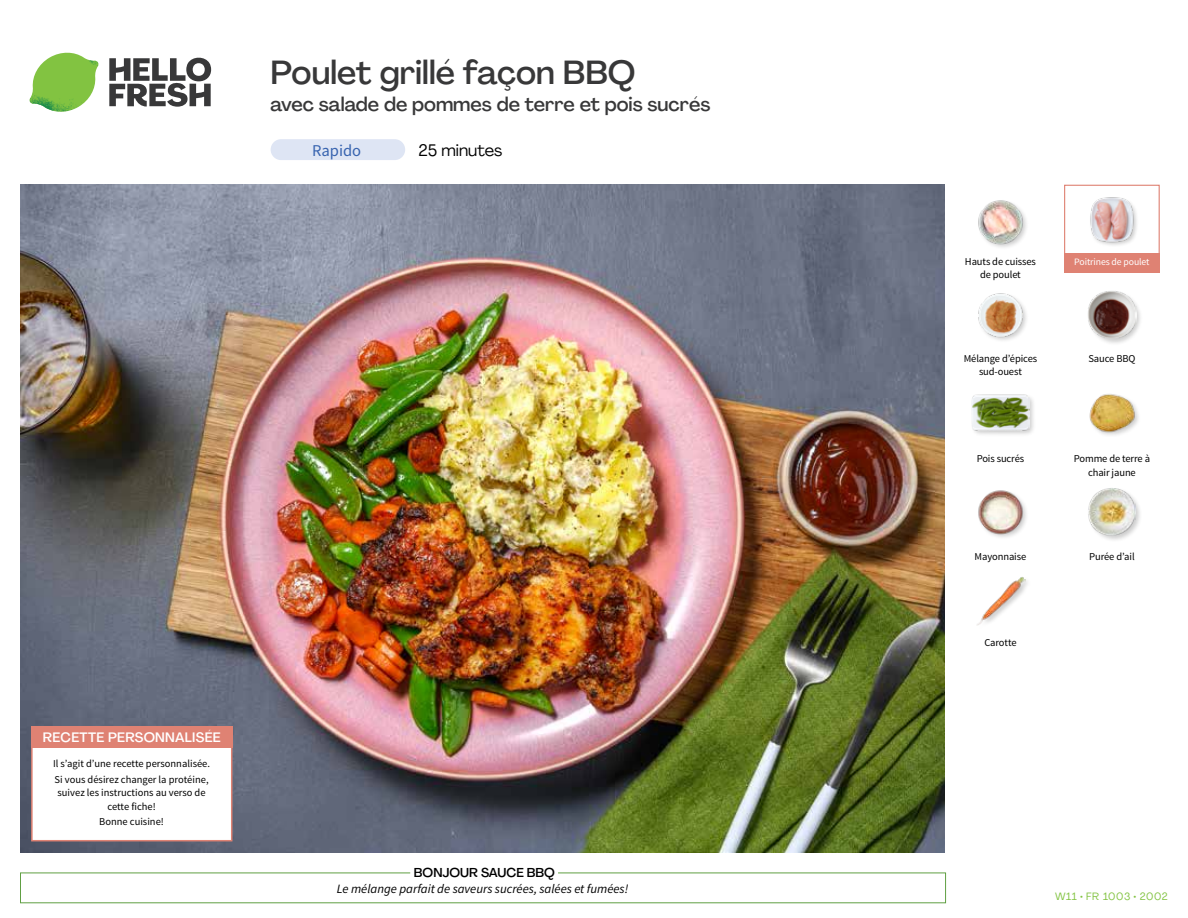
<style>
.page{position:relative;width:1188px;height:918px;background:#fff}
.page>*{position:absolute;margin:0;border:0;box-sizing:border-box;transform-origin:0 0}
.t1{font:500 33px "Agrandir";color:#383839}
.t2{font:500 19.5px "Agrandir";color:#383839}
.t3{font:16.5px "Agrandir";color:#000}
.t4{font:16.5px "Source Sans Pro";color:#3763af}
.t5{font:500 13.5px "Agrandir";letter-spacing:.02em;color:#fff}
.t6{font:italic 12.75px "Source Sans Pro";color:#000}
.t7{font:500 12.75px "Agrandir";color:#000}
.t8{font:10.5px/13.5px "Source Sans Pro";letter-spacing:-.01em;color:#000;text-align:center}
.t9{font:10.5px "Agrandir";letter-spacing:.05em;color:#82c341}
.t10{font:9.75px "Source Sans Pro";letter-spacing:-.01em;color:#fff}
</style>
<div class="page">
<svg style="left:109px;top:57px;width:102px;height:50px"></svg>
<svg style="left:34px;top:53px;width:62px;height:40px"></svg>
<img style="left:67px;top:53px;width:32px;height:26px">
<img style="left:33px;top:75px;width:59px;height:11px">
<img style="left:29px;top:79px;width:61px;height:33px">
<img style="left:65px;top:86px;width:27px;height:25px">
<div style="left:20px;top:873px;width:926px;height:30px;border:1px solid #609f43"></div>
<div style="left:410px;top:865px;width:148px;height:15px;background:#fff"></div>
<img style="left:21px;top:184px;width:924px;height:668px">
<div style="left:271px;top:139px;width:134px;height:21px;background:#dee5f4;border-radius:10px"></div>
<img style="left:977px;top:577px;width:49px;height:49px">
<div style="left:1087px;top:487px;width:56px;height:55px;background:#000;opacity:.2"></div>
<img style="left:1088px;top:488px;width:48px;height:48px">
<img style="left:978px;top:490px;width:49px;height:48px">
<img style="left:1089px;top:394px;width:50px;height:41px">
<div style="left:971px;top:394px;width:65px;height:43px;background:#000;opacity:.2"></div>
<img style="left:972px;top:394px;width:57px;height:43px">
<div style="left:1087px;top:290px;width:56px;height:56px;background:#000;opacity:.2"></div>
<img style="left:1088px;top:291px;width:48px;height:48px">
<img style="left:978px;top:293px;width:49px;height:48px">
<img style="left:1090px;top:197px;width:47px;height:48px">
<img style="left:978px;top:200px;width:49px;height:48px">
<div style="left:1064px;top:185px;width:96px;height:72px;border:1px solid #df8273"></div>
<div style="left:1064px;top:253px;width:96px;height:20px;background:#df8273"></div>
<div style="left:31px;top:726px;width:201px;height:115px;background:#fff;border:2px solid #df8273"></div>
<div style="left:31px;top:726px;width:202px;height:22px;background:#df8273"></div>
<h1 class="t1" style="left:271px;top:52px;width:367px">Poulet grillé façon BBQ</h1>
<h2 class="t2" style="left:271px;top:92px;width:441px">avec salade de pommes de terre et pois sucrés</h2>
<h3 class="t3" style="left:418px;top:140px;width:86px">25 minutes</h3>
<h3 class="t4" style="left:312px;top:140px;width:51px">Rapido</h3>
<p class="t5" style="left:43px;top:729px;width:179px">RECETTE PERSONNALISÉE</p>
<p class="t8" style="left:53px;top:756px;width:158px;line-height:15.6px;text-align:left">Il s’agit d’une recette personnalisée.<br>Si vous désirez changer la protéine,</p>
<p class="t8" style="left:58px;top:786px;width:150px">suivez les instructions au verso de cette fiche!</p>
<p class="t8" style="left:99px;top:815px;width:66px">Bonne cuisine!</p>
<p class="t7" style="left:414px;top:864px;width:142px">BONJOUR SAUCE BBQ</p>
<p class="t6" style="left:337px;top:881px;width:293px">Le mélange parfait de saveurs sucrées, salées et fumées!</p>
<p class="t8" style="left:965px;top:255px;width:72px">Hauts de cuisses de poulet</p>
<p class="t10" style="left:1074px;top:256px;width:77px">Poitrines de poulet</p>
<p class="t8" style="left:964px;top:352px;width:75px">Mélange d’épices sud-ouest</p>
<p class="t8" style="left:1088px;top:352px;width:49px">Sauce BBQ</p>
<p class="t8" style="left:977px;top:452px;width:49px">Pois sucrés</p>
<p class="t8" style="left:1074px;top:452px;width:78px">Pomme de terre à chair jaune</p>
<p class="t8" style="left:975px;top:550px;width:53px">Mayonnaise</p>
<p class="t8" style="left:1089px;top:550px;width:47px">Purée d’ail</p>
<p class="t8" style="left:984px;top:636px;width:34px">Carotte</p>
<p class="t9" style="left:1055px;top:890px;width:114px">W11 • FR 1003 • 2002</p>
</div>
